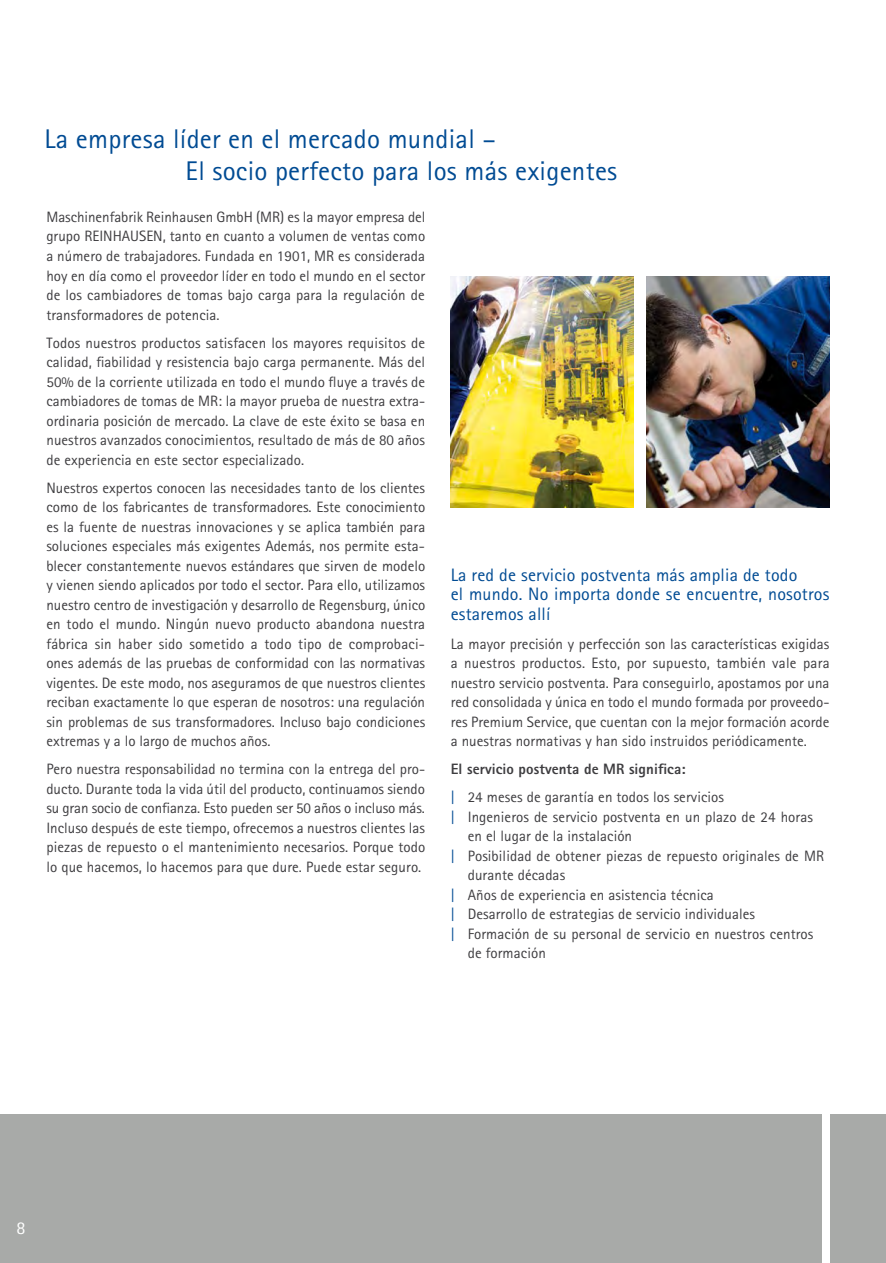
<style>
.page{position:relative;width:886px;height:1263px;background:#fff}
.page>*{position:absolute;margin:0;border:0;box-sizing:border-box;transform-origin:0 0}
.t1{font:27px/31.5px "Rotis Sans Serif";letter-spacing:.01em;color:#004b93}
.t2{font:18px/19.5px "Rotis Sans Serif";letter-spacing:.01em;color:#004b93}
.t3{font:18px "Rotis Sans Serif";color:#fff}
.t4{font:15px/19.5px "Rotis Sans Serif";letter-spacing:.005em;color:#3e3d40;text-align:justify}
.s1{font-weight:800}
.s2{color:#004b93}
</style>
<div class="page">
<div style="left:0;top:1114px;width:885px;height:149px;background:#a8aaa8"></div>
<div style="left:821px;top:1112px;width:8px;height:151px;background:#fff"></div>
<img style="left:450px;top:276px;width:183px;height:231px">
<img style="left:646px;top:276px;width:183px;height:231px">
<h1 class="t1" style="left:185px;top:123px;width:433px;text-indent:-141px">La empresa líder en el mercado mundial –<br>El socio perfecto para los más exigentes</h1>
<p class="t4" style="left:46px;top:207px;width:380px">Maschinenfabrik Reinhausen GmbH (MR) es la mayor empresa del grupo REINHAUSEN, tanto en cuanto a volumen de ventas como a número de trabajadores. Fundada en 1901, MR es considerada hoy en día como el proveedor líder en todo el mundo en el sector de los cambiadores de tomas bajo carga para la regulación de transformadores de potencia.</p>
<p class="t4" style="left:46px;top:332px;width:380px">Todos nuestros productos satisfacen los mayores requisitos de calidad, fiabilidad y resistencia bajo carga permanente. Más del 50% de la corriente utilizada en todo el mundo fluye a través de cambiadores de tomas de MR: la mayor prueba de nuestra extra&shy;ordinaria posición de mercado. La clave de este éxito se basa en nuestros avanzados conocimientos, resultado de más de 80 años de experiencia en este sector especializado.</p>
<p class="t4" style="left:46px;top:477px;width:380px">Nuestros expertos conocen las necesidades tanto de los clientes como de los fabricantes de transformadores. Este conocimiento es la fuente de nuestras innovaciones y se aplica también para soluciones especiales más exigentes Además, nos permite esta&shy;blecer constantemente nuevos estándares que sirven de modelo y vienen siendo aplicados por todo el sector. Para ello, utilizamos nuestro centro de investigación y desarrollo de Regensburg, único en todo el mundo. Ningún nuevo producto abandona nuestra fábrica sin haber sido sometido a todo tipo de comprobaci&shy;ones además de las pruebas de conformidad con las normativas vigentes. De este modo, nos aseguramos de que nuestros clientes reciban exactamente lo que esperan de nosotros: una regulación sin problemas de sus transformadores. Incluso bajo condiciones extremas y a lo largo de muchos años.</p>
<p class="t4" style="left:46px;top:759px;width:380px">Pero nuestra responsabilidad no termina con la entrega del pro&shy;ducto. Durante toda la vida útil del producto, continuamos siendo su gran socio de confianza. Esto pueden ser 50 años o incluso más.<br>Incluso después de este tiempo, ofrecemos a nuestros clientes las piezas de repuesto o el mantenimiento necesarios. Porque todo lo que hacemos, lo hacemos para que dure. Puede estar seguro.</p>
<p class="t2" style="left:450px;top:564px;width:380px">La red de servicio postventa más amplia de todo<br>el mundo. No importa donde se encuentre, nosotros estaremos allí</p>
<p class="t4" style="left:450px;top:634px;width:380px">La mayor precisión y perfección son las características exigidas a nuestros productos. Esto, por supuesto, también vale para nuestro servicio postventa. Para conseguirlo, apostamos por una red consolidada y única en todo el mundo formada por proveedo&shy;res Premium Service, que cuentan con la mejor formación acorde a nuestras normativas y han sido instruidos periódicamente.</p>
<p class="t4" style="left:450px;top:755px;width:275px;line-height:28px"><span class="s1">El servicio postventa de MR significa:<br></span><span class="s2">|</span> 24 meses de garantía en todos los servicios</p>
<p class="t4" style="left:450px;top:807px;width:363px"><span class="s2">|</span> Ingenieros de servicio postventa en un plazo de 24 horas</p>
<p class="t4" style="left:467px;top:826px;width:166px">en el lugar de la instalación</p>
<p class="t4" style="left:450px;top:846px;width:375px"><span class="s2">|</span> Posibilidad de obtener piezas de repuesto originales de MR</p>
<p class="t4" style="left:467px;top:865px;width:99px">durante décadas</p>
<p class="t4" style="left:450px;top:885px;width:264px"><span class="s2">|</span> Años de experiencia en asistencia técnica</p>
<p class="t4" style="left:450px;top:904px;width:306px"><span class="s2">|</span> Desarrollo de estrategias de servicio individuales</p>
<p class="t4" style="left:450px;top:924px;width:364px"><span class="s2">|</span> Formación de su personal de servicio en nuestros centros</p>
<p class="t4" style="left:467px;top:943px;width:80px">de formación</p>
<p class="t3" style="left:17px;top:1217px;width:10px">8</p>
</div>
